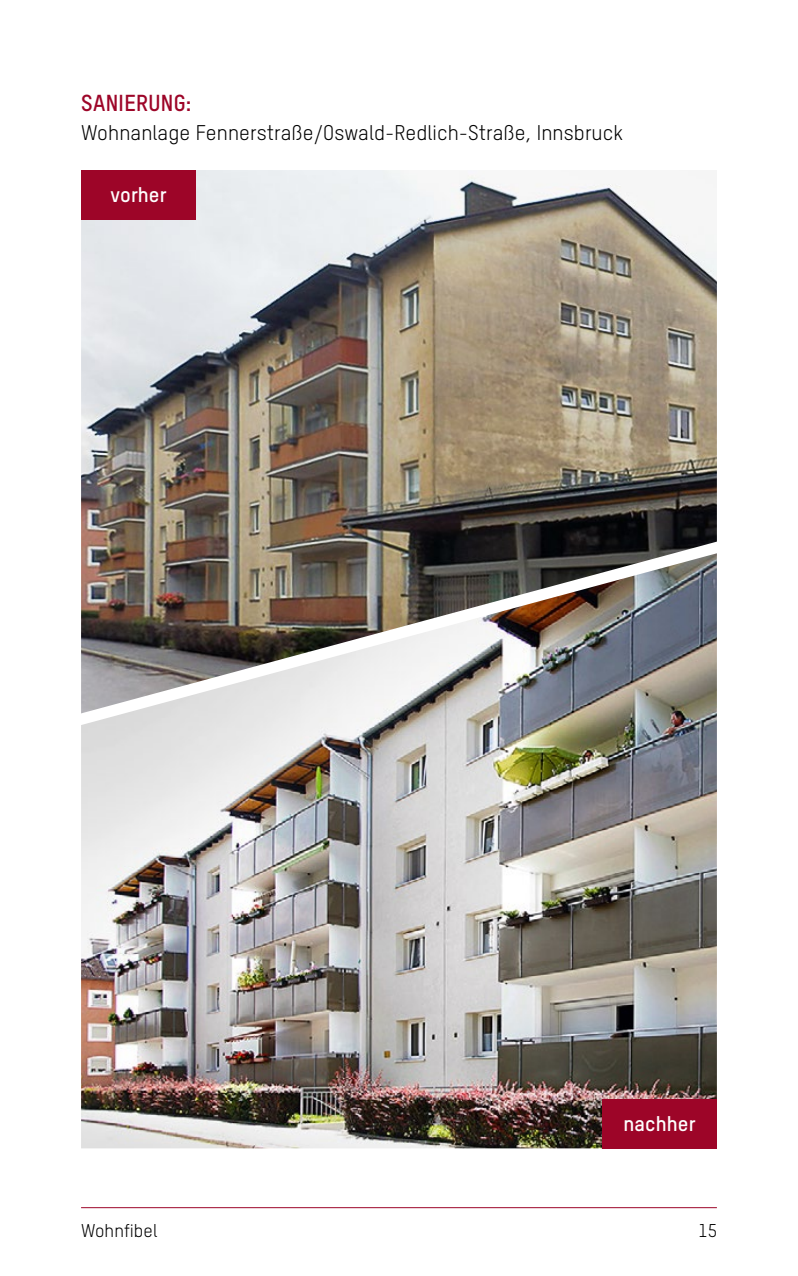
<style>
.page{position:relative;width:798px;height:1276px;background:#fff}
.page>*{position:absolute;margin:0;border:0;box-sizing:border-box;transform-origin:0 0}
.t1{font:22.5px "T Star Bold";letter-spacing:.015em;color:#9d0528}
.t2{font:20.7px "T Star Regular";letter-spacing:.005em;color:#000}
.t3{font:20.7px "T Star Bold";letter-spacing:.005em;color:#fff}
.t4{font:18px "T Star Regular";letter-spacing:.005em;color:#000}
</style>
<div class="page">
<img style="left:81px;top:756px;width:635px;height:392px">
<img style="left:81px;top:170px;width:635px;height:348px">
<img style="left:81px;top:518px;width:636px;height:238px">
<div style="left:81px;top:170px;width:115px;height:49px;background:#9d0528"></div>
<div style="left:601px;top:1099px;width:115px;height:49px;background:#9d0528"></div>
<hr style="left:81px;top:1207px;width:635px;height:1px;background:#9d0528">
<p class="t1" style="left:81px;top:89px;width:112px">SANIERUNG:</p>
<p class="t2" style="left:81px;top:121px;width:543px">Wohnanlage Fennerstraße/Oswald-Redlich-Straße, Innsbruck</p>
<p class="t3" style="left:110px;top:182px;width:57px">vorher</p>
<p class="t3" style="left:623px;top:1111px;width:73px">nachher</p>
<p class="t4" style="left:81px;top:1220px;width:78px">Wohnfibel</p>
<p class="t4" style="left:698px;top:1220px;width:20px">15</p>
</div>
